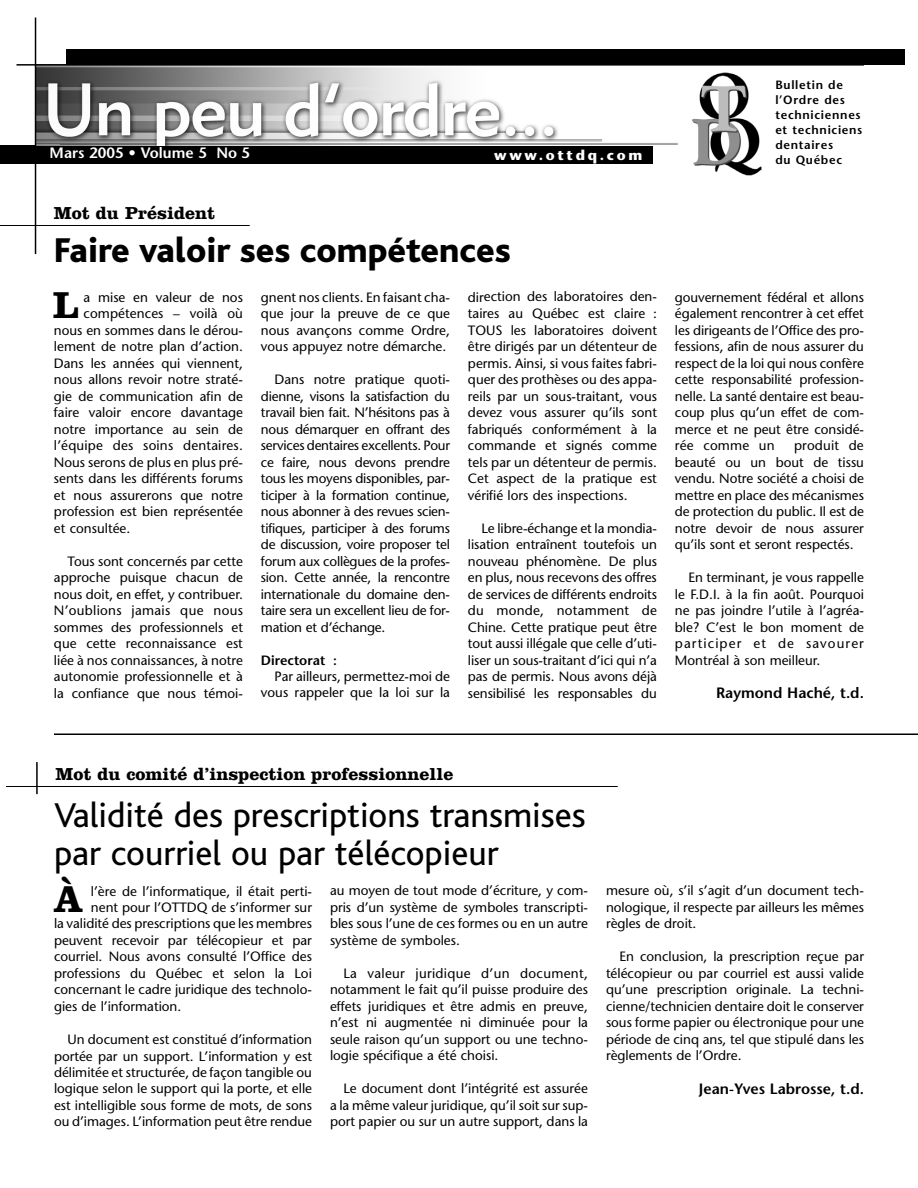
<style>
.page{position:relative;width:918px;height:1188px;background:#fff}
.page>*{position:absolute;margin:0;border:0;box-sizing:border-box;transform-origin:0 0}
.t1{font:700 38.85px "Clarendon";color:#000}
.t2{font:36px/37.5px "Bliss";color:#000}
.t3{font:800 36px "Bliss";color:#000}
.t4{font:700 18px "Clarendon";color:#000}
.t5{font:600 15px "Stone Sans";color:#000}
.t6{font:600 15px "Stone Sans";color:#fff}
.t7{font:700 14.1px "Stone Sans";letter-spacing:.19em;color:#fff}
.t8{font:13.5px/16.5px "Stone Sans";color:#000;text-align:justify}
.t9{font:600 13.5px "Stone Sans";color:#000}
.t10{font:600 12px/15px "Stone Sans";letter-spacing:.055em;color:#000}
</style>
<div class="page">
<div style="left:1px;top:145px;width:652px;height:19px;background:#000"></div>
<hr style="left:0;top:225px;width:250px;height:1px;background:#000">
<hr style="left:54px;top:734px;width:864px;height:1px;background:#000">
<img style="left:36px;top:66px;width:642px;height:80px">
<div style="left:66px;top:50px;width:838px;height:15px;background:#000"></div>
<img style="left:692px;top:72px;width:70px;height:104px">
<hr style="left:16px;top:64px;width:848px;height:2px;background:#000">
<hr style="left:35px;top:18px;width:1px;height:236px;background:#000">
<hr style="left:6px;top:786px;width:612px;height:1px;background:#000">
<hr style="left:36px;top:762px;width:2px;height:32px;background:#000">
<p class="t6" style="left:50px;top:147px;width:202px">Mars 2005 • Volume 5 No 5</p>
<h3 class="t4" style="left:54px;top:207px;width:163px">Mot du Président</h3>
<p class="t7" style="left:494px;top:149px;width:150px">www.ottdq.com</p>
<h2 class="t3" style="left:54px;top:239px;width:458px">Faire valoir ses compétences</h2>
<h1 class="t1" style="left:53px;top:292px;width:27px">L</h1>
<p class="t8" style="left:84px;top:290px;width:161px">a mise en valeur de nos</p>
<p class="t8" style="left:84px;top:306px;width:161px">compétences – voilà où</p>
<p class="t8" style="left:54px;top:323px;width:191px">nous en sommes dans le dérou-</p>
<p class="t8" style="left:54px;top:339px;width:191px">lement de notre plan d’action.</p>
<p class="t8" style="left:54px;top:356px;width:191px">Dans les années qui viennent,</p>
<p class="t8" style="left:54px;top:372px;width:191px">nous allons revoir notre straté-</p>
<p class="t8" style="left:54px;top:389px;width:191px">gie de communication afin de</p>
<p class="t8" style="left:54px;top:405px;width:191px">faire valoir encore davantage</p>
<p class="t8" style="left:54px;top:422px;width:191px">notre importance au sein de</p>
<p class="t8" style="left:54px;top:438px;width:190px">l’équipe des soins dentaires.</p>
<p class="t8" style="left:54px;top:455px;width:191px">Nous serons de plus en plus pré-</p>
<p class="t8" style="left:54px;top:471px;width:191px">sents dans les différents forums</p>
<p class="t8" style="left:54px;top:488px;width:191px">et nous assurerons que notre</p>
<p class="t8" style="left:54px;top:504px;width:191px">profession est bien représentée</p>
<p class="t8" style="left:54px;top:521px;width:78px">et consultée.</p>
<p class="t8" style="left:54px;top:554px;width:191px;text-indent:14px">Tous sont concernés par cette approche puisque chacun de nous doit, en effet, y contribuer.<br>N’oublions jamais que nous sommes des professionnels et que cette reconnaissance est liée à nos connaissances, à notre autonomie professionnelle et à la confiance que nous témoi-</p>
<p class="t8" style="left:261px;top:290px;width:191px">gnent nos clients. En faisant cha&shy;que jour la preuve de ce que nous avançons comme Ordre, vous appuyez notre démarche.</p>
<p class="t8" style="left:261px;top:372px;width:191px;text-indent:14px">Dans notre pratique quoti&shy;dienne, visons la satisfaction du travail bien fait. N’hésitons pas à nous démarquer en offrant des services dentaires excellents. Pour ce faire, nous devons prendre tous les moyens disponibles, par&shy;ticiper à la formation continue, nous abonner à des revues scien&shy;tifiques, participer à des forums de discussion, voire proposer tel forum aux collègues de la profes&shy;sion. Cette année, la rencontre internationale du domaine den&shy;taire sera un excellent lieu de for&shy;mation et d’échange.</p>
<p class="t9" style="left:261px;top:655px;width:78px">Directorat :</p>
<p class="t8" style="left:261px;top:669px;width:191px;text-align:right">Par ailleurs, permettez-moi de vous rappeler que la loi sur la</p>
<p class="t8" style="left:468px;top:290px;width:191px">direction des laboratoires den&shy;taires au Québec est claire :<br>TOUS les laboratoires doivent être dirigés par un détenteur de permis. Ainsi, si vous faites fabri&shy;quer des prothèses ou des appa&shy;reils par un sous-traitant, vous devez vous assurer qu’ils sont fabriqués conformément à la commande et signés comme tels par un détenteur de permis.<br>Cet aspect de la pratique est vérifié lors des inspections.</p>
<p class="t8" style="left:468px;top:521px;width:191px;text-indent:14px">Le libre-échange et la mondia&shy;lisation entraînent toutefois un nouveau phénomène. De plus en plus, nous recevons des offres de services de différents endroits du monde, notamment de Chine. Cette pratique peut être tout aussi illégale que celle d’uti&shy;liser un sous-traitant d’ici qui n’a pas de permis. Nous avons déjà sensibilisé les responsables du</p>
<p class="t10" style="left:775px;top:78px;width:89px">Bulletin de l’Ordre des techniciennes et techniciens dentaires<br>du Québec</p>
<p class="t8" style="left:675px;top:290px;width:191px">gouvernement fédéral et allons également rencontrer à cet effet les dirigeants de l’Office des pro&shy;fessions, afin de nous assurer du respect de la loi qui nous confère cette responsabilité profession&shy;nelle. La santé dentaire est beau&shy;coup plus qu’un effet de com&shy;merce et ne peut être considé&shy;rée comme un</p>
<p class="t8" style="left:675px;top:438px;width:191px;text-indent:119px">produit de beauté ou un bout de tissu vendu. Notre société a choisi de mettre en place des mécanismes de protection du public. Il est de notre devoir de nous assurer qu’ils sont et seront respectés.</p>
<p class="t8" style="left:675px;top:570px;width:191px;text-indent:14px">En terminant, je vous rappelle le F.D.I. à la fin août. Pourquoi ne pas joindre l’utile à l’agréa&shy;ble? C’est le bon moment de participer et de savourer Montréal à son meilleur.</p>
<p class="t5" style="left:716px;top:686px;width:149px">Raymond Haché, t.d.</p>
<h3 class="t4" style="left:55px;top:768px;width:400px">Mot du comité d’inspection professionnelle</h3>
<h2 class="t2" style="left:54px;top:801px;width:533px">Validité des prescriptions transmises par courriel ou par télécopieur</h2>
<h1 class="t1" style="left:54px;top:886px;width:32px">À</h1>
<p class="t8" style="left:91px;top:884px;width:223px">l’ère de l’informatique, il était perti-</p>
<p class="t8" style="left:91px;top:900px;width:223px">nent pour l’OTTDQ de s’informer sur</p>
<p class="t8" style="left:54px;top:917px;width:260px">la validité des prescriptions que les membres</p>
<p class="t8" style="left:54px;top:933px;width:260px">peuvent recevoir par télécopieur et par</p>
<p class="t8" style="left:54px;top:950px;width:260px">courriel. Nous avons consulté l’Office des</p>
<p class="t8" style="left:54px;top:966px;width:259px">professions du Québec et selon la Loi</p>
<p class="t8" style="left:54px;top:983px;width:260px">concernant le cadre juridique des technolo-</p>
<p class="t8" style="left:54px;top:999px;width:129px">gies de l’information.</p>
<p class="t8" style="left:54px;top:1032px;width:260px;text-indent:14px">Un document est constitué d’information portée par un support. L’information y est délimitée et structurée, de façon tangible ou logique selon le support qui la porte, et elle est intelligible sous forme de mots, de sons ou d’images. L’information peut être rendue</p>
<p class="t8" style="left:330px;top:884px;width:260px">au moyen de tout mode d’écriture, y com&shy;pris d’un système de symboles transcripti&shy;bles sous l’une de ces formes ou en un autre système de symboles.</p>
<p class="t8" style="left:330px;top:966px;width:260px;text-indent:14px">La valeur juridique d’un document, notamment le fait qu’il puisse produire des effets juridiques et être admis en preuve, n’est ni augmentée ni diminuée pour la seule raison qu’un support ou une techno&shy;logie spécifique a été choisi.</p>
<p class="t8" style="left:330px;top:1082px;width:260px;text-indent:14px">Le document dont l’intégrité est assurée a la même valeur juridique, qu’il soit sur sup&shy;port papier ou sur un autre support, dans la</p>
<p class="t8" style="left:606px;top:884px;width:260px">mesure où, s’il s’agit d’un document tech&shy;nologique, il respecte par ailleurs les mêmes règles de droit.</p>
<p class="t8" style="left:606px;top:950px;width:260px;text-indent:14px">En conclusion, la prescription reçue par télécopieur ou par courriel est aussi valide qu’une prescription originale. La techni&shy;cienne/technicien dentaire doit le conserver sous forme papier ou électronique pour une période de cinq ans, tel que stipulé dans les règlements de l’Ordre.</p>
<p class="t5" style="left:699px;top:1082px;width:167px">Jean-Yves Labrosse, t.d.</p>
</div>
